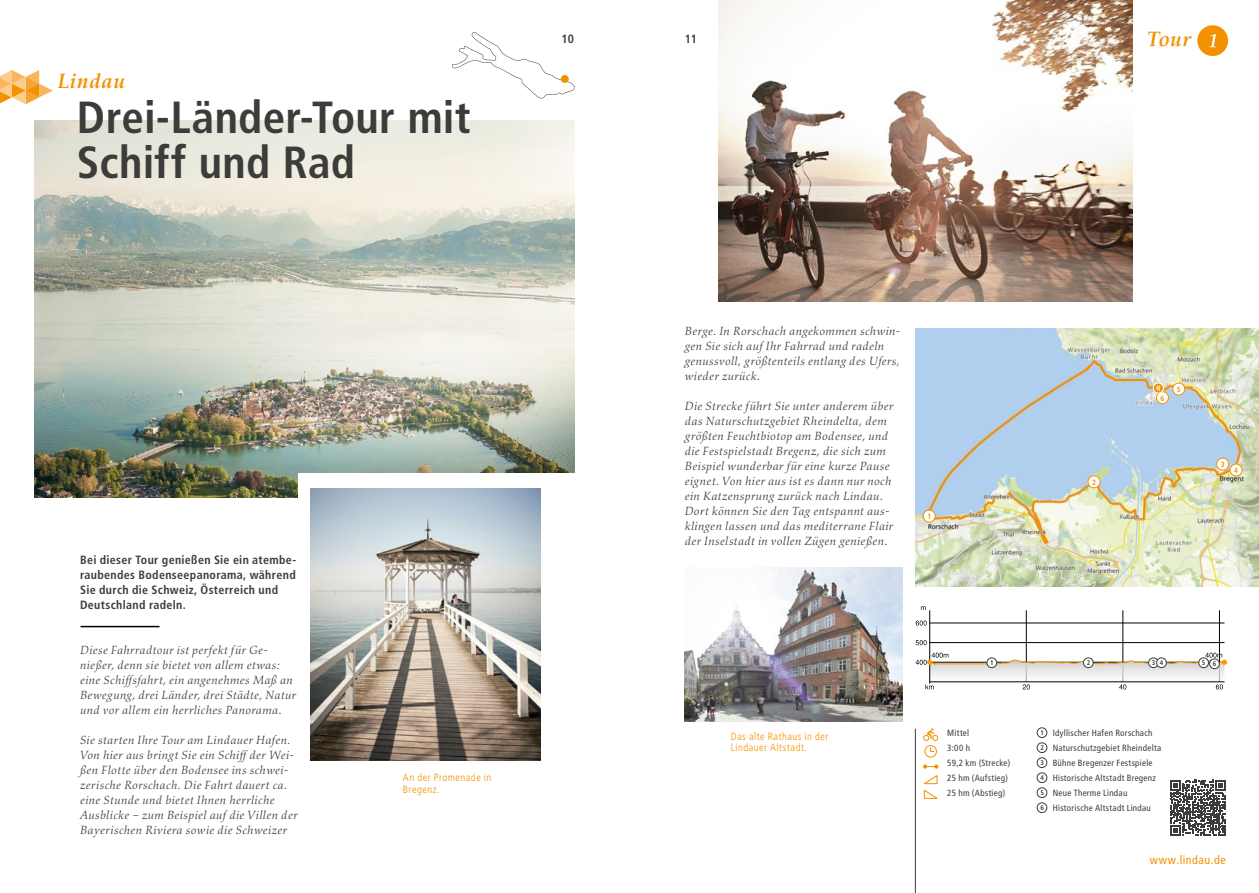
<style>
.page{position:relative;width:1259px;height:893px;background:#fff}
.page>*{position:absolute;margin:0;border:0;box-sizing:border-box;transform-origin:0 0}
.t1{font:700 condensed 45px/45px "Frutiger LT Std";letter-spacing:.005em;color:#3c3c3b}
.t2{font:italic 700 21px "Aldus Nova Pro";letter-spacing:.03em;color:#f39200}
.t3{font:italic 12px/15px "Aldus Nova Pro";letter-spacing:.025em;color:#3c3c3b}
.t4{font:700 condensed 12px/15px "Frutiger LT Std";letter-spacing:.025em;color:#3c3c3b}
.t5{font:condensed 12px "Frutiger LT Std";letter-spacing:.045em;color:#f39200}
.t6{font:300 condensed 10.5px/11.2px "Frutiger LT Std";letter-spacing:.045em;color:#f39200}
.t7{font:condensed 9px/15px "Frutiger LT Std";letter-spacing:.03em;color:#3c3c3b}
.t8{font:700 condensed 7.5px "Frutiger LT Com";color:#f39200}
.t9{font:700 condensed 6.75px "Frutiger LT Com";color:#3c3c3b}
.s1{font-family:"Frutiger LT Com";font-weight:700;font-size:6.75px}
</style>
<div class="page">
<img style="left:34px;top:121px;width:540px;height:377px">
<svg style="left:0;top:70px;width:53px;height:34px"></svg>
<div style="left:924px;top:745px;width:13px;height:12px;border:1px solid #f39200;border-radius:50%"></div>
<svg style="left:930px;top:747px;width:4px;height:5px"></svg>
<svg style="left:923px;top:728px;width:15px;height:13px"></svg>
<svg style="left:923px;top:764px;width:15px;height:35px"></svg>
<hr style="left:915px;top:729px;width:1px;height:164px;background:#3c3c3b">
<hr style="left:81px;top:626px;width:78px;height:1px;background:#000">
<div style="left:298px;top:473px;width:287px;height:96px;background:#fff"></div>
<img style="left:310px;top:489px;width:231px;height:272px">
<img style="left:718px;top:0;width:414px;height:301px">
<img style="left:685px;top:568px;width:217px;height:153px">
<img style="left:915px;top:328px;width:344px;height:258px">
<div style="left:1196px;top:25px;width:32px;height:32px;background:#f39200;border-radius:50%"></div>
<div style="left:1195px;top:24px;width:34px;height:34px;border:2px solid #fff;border-radius:50%"></div>
<svg style="left:1209px;top:34px;width:7px;height:13px"></svg>
<svg style="left:452px;top:32px;width:123px;height:66px"></svg>
<div style="left:561px;top:75px;width:8px;height:8px;background:#f39200;border-radius:50%"></div>
<hr style="left:929px;top:623px;width:295px;height:1px;background:#000">
<hr style="left:929px;top:642px;width:295px;height:1px;background:#000">
<hr style="left:1219px;top:610px;width:1px;height:72px;background:#000">
<hr style="left:1122px;top:610px;width:1px;height:72px;background:#000">
<hr style="left:1026px;top:610px;width:1px;height:72px;background:#000">
<svg style="left:930px;top:665px;width:294px;height:17px"></svg>
<hr style="left:929px;top:682px;width:295px;height:1px;background:#000">
<hr style="left:929px;top:610px;width:1px;height:74px;background:#000">
<svg style="left:925px;top:684px;width:9px;height:5px"></svg>
<svg style="left:1022px;top:684px;width:7px;height:5px"></svg>
<svg style="left:1119px;top:684px;width:7px;height:5px"></svg>
<svg style="left:1215px;top:684px;width:8px;height:5px"></svg>
<svg style="left:915px;top:640px;width:11px;height:5px"></svg>
<svg style="left:915px;top:620px;width:11px;height:6px"></svg>
<svg style="left:915px;top:653px;width:311px;height:12px"></svg>
<div style="left:1036px;top:727px;width:11px;height:11px;border:1px solid #3c3c3b;border-radius:50%"></div>
<div style="left:1036px;top:742px;width:11px;height:11px;border:1px solid #3c3c3b;border-radius:50%"></div>
<div style="left:1036px;top:757px;width:11px;height:11px;border:1px solid #3c3c3b;border-radius:50%"></div>
<div style="left:1036px;top:772px;width:11px;height:11px;border:1px solid #3c3c3b;border-radius:50%"></div>
<div style="left:1036px;top:787px;width:11px;height:11px;border:1px solid #3c3c3b;border-radius:50%"></div>
<div style="left:1036px;top:802px;width:11px;height:11px;border:1px solid #3c3c3b;border-radius:50%"></div>
<svg style="left:1170px;top:780px;width:55px;height:55px"></svg>
<div style="left:923px;top:510px;width:12px;height:12px;background:#fff;border-radius:50%"></div>
<div style="left:923px;top:510px;width:12px;height:12px;border:1px solid #f39200;border-radius:50%"></div>
<div style="left:1088px;top:476px;width:12px;height:12px;background:#fff;border-radius:50%"></div>
<div style="left:1087px;top:475px;width:13px;height:13px;border:1px solid #f39200;border-radius:50%"></div>
<div style="left:1230px;top:464px;width:12px;height:12px;background:#fff;border-radius:50%"></div>
<div style="left:1229px;top:464px;width:13px;height:12px;border:1px solid #f39200;border-radius:50%"></div>
<div style="left:1216px;top:458px;width:12px;height:12px;background:#fff;border-radius:50%"></div>
<div style="left:1216px;top:458px;width:13px;height:12px;border:1px solid #f39200;border-radius:50%"></div>
<div style="left:1172px;top:383px;width:12px;height:12px;background:#fff;border-radius:50%"></div>
<div style="left:1172px;top:383px;width:13px;height:12px;border:1px solid #f39200;border-radius:50%"></div>
<div style="left:1156px;top:392px;width:12px;height:12px;background:#fff;border-radius:50%"></div>
<div style="left:1156px;top:391px;width:12px;height:13px;border:1px solid #f39200;border-radius:50%"></div>
<svg style="left:1153px;top:383px;width:10px;height:10px"></svg>
<div style="left:1152px;top:382px;width:12px;height:12px;border:1px solid #fff;border-radius:50%"></div>
<svg style="left:1083px;top:361px;width:77px;height:30px"></svg>
<div style="left:987px;top:658px;width:9px;height:10px;background:#fff;border-radius:50%"></div>
<div style="left:986px;top:658px;width:11px;height:10px;border:1px solid #3c3c3b;border-radius:50%"></div>
<div style="left:1083px;top:658px;width:10px;height:10px;background:#fff;border-radius:50%"></div>
<div style="left:1083px;top:658px;width:10px;height:10px;border:1px solid #3c3c3b;border-radius:50%"></div>
<div style="left:1148px;top:658px;width:10px;height:10px;background:#fff;border-radius:50%"></div>
<div style="left:1148px;top:658px;width:10px;height:10px;border:1px solid #3c3c3b;border-radius:50%"></div>
<div style="left:1156px;top:658px;width:10px;height:10px;background:#fff;border-radius:50%"></div>
<div style="left:1156px;top:658px;width:10px;height:10px;border:1px solid #3c3c3b;border-radius:50%"></div>
<div style="left:1198px;top:658px;width:10px;height:10px;background:#fff;border-radius:50%"></div>
<div style="left:1198px;top:658px;width:10px;height:10px;border:1px solid #3c3c3b;border-radius:50%"></div>
<div style="left:1209px;top:659px;width:10px;height:10px;background:#fff;border-radius:50%"></div>
<div style="left:1209px;top:659px;width:10px;height:10px;border:1px solid #3c3c3b;border-radius:50%"></div>
<h2 class="t2" style="left:58px;top:68px;width:69px">Lindau</h2>
<h1 class="t1" style="left:77px;top:94px;width:395px">Drei-Länder-Tour mit<br>Schiff und Rad</h1>
<p class="t4" style="left:80px;top:552px;width:218px">Bei dieser Tour genießen Sie ein atembe&shy;raubendes Bodenseepanorama, während Sie durch die Schweiz, Österreich und Deutschland radeln.</p>
<p class="t3" style="left:80px;top:643px;width:218px">Diese Fahrradtour ist perfekt für Ge&shy;nießer, denn sie bietet von allem etwas: eine Schiffsfahrt, ein angenehmes Maß an Bewegung, drei Länder, drei Städte, Natur und vor allem ein herrliches Panorama.</p>
<p class="t3" style="left:80px;top:733px;width:219px">Sie starten Ihre Tour am Lindauer Hafen.<br>Von hier aus bringt Sie ein Schiff der Wei&shy;ßen Flotte über den Bodensee ins schwei&shy;zerische Rorschach. Die Fahrt dauert ca. eine Stunde und bietet Ihnen herrliche Ausblicke – zum Beispiel auf die Villen der Bayerischen Riviera sowie die Schweizer</p>
<p class="t6" style="left:403px;top:772px;width:90px">An der Promenade in<br>Bregenz.</p>
<p class="t4" style="left:561px;top:31px;width:14px">10</p>
<p class="t4" style="left:685px;top:31px;width:14px">11</p>
<h2 class="t2" style="left:1147px;top:27px;width:46px">Tour</h2>
<p class="t3" style="left:685px;top:324px;width:217px">Berge. In Rorschach angekommen schwin&shy;gen Sie sich auf Ihr Fahrrad und radeln genussvoll, größtenteils entlang des Ufers, wieder zurück.</p>
<p class="t3" style="left:685px;top:399px;width:210px">Die Strecke führt Sie unter anderem über das Naturschutzgebiet Rheindelta, dem größten Feuchtbiotop am Bodensee, und die Festspielstadt Bregenz, die sich zum Beispiel wunderbar für eine kurze Pause eignet. Von hier aus ist es dann nur noch ein Katzensprung zurück nach Lindau.<br>Dort können Sie den Tag entspannt aus&shy;klingen lassen und das mediterrane Flair der Inselstadt in vollen Zügen genießen.</p>
<p class="t8" style="left:927px;top:512px;width:5px">1</p>
<p class="t8" style="left:1092px;top:477px;width:5px">2</p>
<p class="t8" style="left:1160px;top:393px;width:5px">6</p>
<p class="t8" style="left:1177px;top:385px;width:5px">5</p>
<p class="t8" style="left:1220px;top:460px;width:5px">3</p>
<p class="t8" style="left:1234px;top:466px;width:5px">4</p>
<p class="t6" style="left:731px;top:731px;width:99px">Das alte Rathaus in der<br>Lindauer Altstadt.</p>
<p class="t9" style="left:990px;top:659px;width:5px">1</p>
<p class="t9" style="left:1086px;top:659px;width:5px">2</p>
<p class="t9" style="left:1151px;top:659px;width:13px">3 4</p>
<p class="t9" style="left:1202px;top:659px;width:16px">5 6</p>
<p class="t7" style="left:947px;top:726px;width:64px">Mittel<br>3:00 h<br>59,2 km (Strecke)<br>25 hm (Aufstieg)<br>25 hm (Abstieg)</p>
<p class="t7" style="left:1040px;top:726px;width:122px"><span class="s1">1</span> Idyllischer Hafen Rorschach<br><span class="s1">2</span> Naturschutzgebiet Rheindelta<br><span class="s1">3</span> Bühne Bregenzer Festspiele<br><span class="s1">4</span> Historische Altstadt Bregenz<br><span class="s1">5</span> Neue Therme Lindau<br><span class="s1">6</span> Historische Altstadt Lindau</p>
<p class="t5" style="left:1149px;top:853px;width:77px">www.lindau.de</p>
</div>
